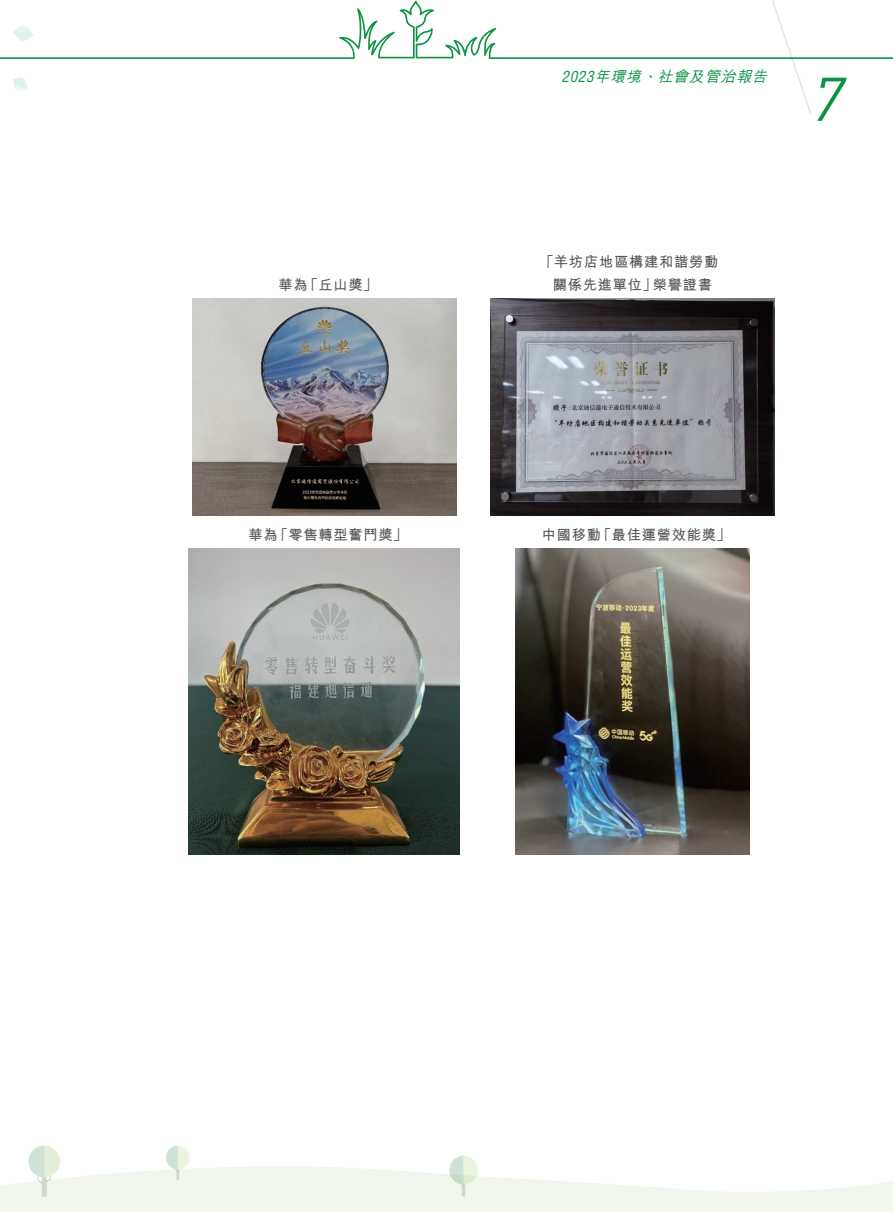
<style>
.page{position:relative;width:893px;height:1212px;background:#fff}
.page>*{position:absolute;margin:0;border:0;box-sizing:border-box;transform-origin:0 0}
.t1{font:60px "DIN Regular Italic Alt";color:#0d9344}
.t2{font:italic 500 15px "M Hei HK";color:#0d9344}
.t3{font:700 14.25px/22.5px "M Hei HK";letter-spacing:.055em;color:#57585a;text-align:center}
.s1{font-family:"Helvetica LT Std";font-weight:400;font-stretch:condensed}
</style>
<div class="page">
<svg style="left:13px;top:78px;width:14px;height:13px"></svg>
<svg style="left:772px;top:0;width:39px;height:114px"></svg>
<svg style="left:0;top:1px;width:893px;height:58px"></svg>
<img style="left:0;top:1145px;width:893px;height:67px">
<img style="left:192px;top:298px;width:264px;height:217px">
<img style="left:490px;top:298px;width:285px;height:217px">
<img style="left:188px;top:549px;width:272px;height:305px">
<img style="left:515px;top:549px;width:235px;height:305px">
<p class="t3" style="left:278px;top:272px;width:100px">華為「丘山獎」</p>
<p class="t2" style="left:561px;top:66px;width:212px"><span class="s1">2 0 2 3</span> 年環境、社會及管治報告</p>
<h1 class="t1" style="left:816px;top:54px;width:30px">7</h1>
<p class="t3" style="left:540px;top:250px;width:180px">「羊坊店地區構建和諧勞動關係先進單位」榮譽證書</p>
<p class="t3" style="left:248px;top:522px;width:160px">華為「零售轉型奮鬥獎」</p>
<p class="t3" style="left:542px;top:522px;width:190px">中國移動「最佳運營效能獎」</p>
</div>
